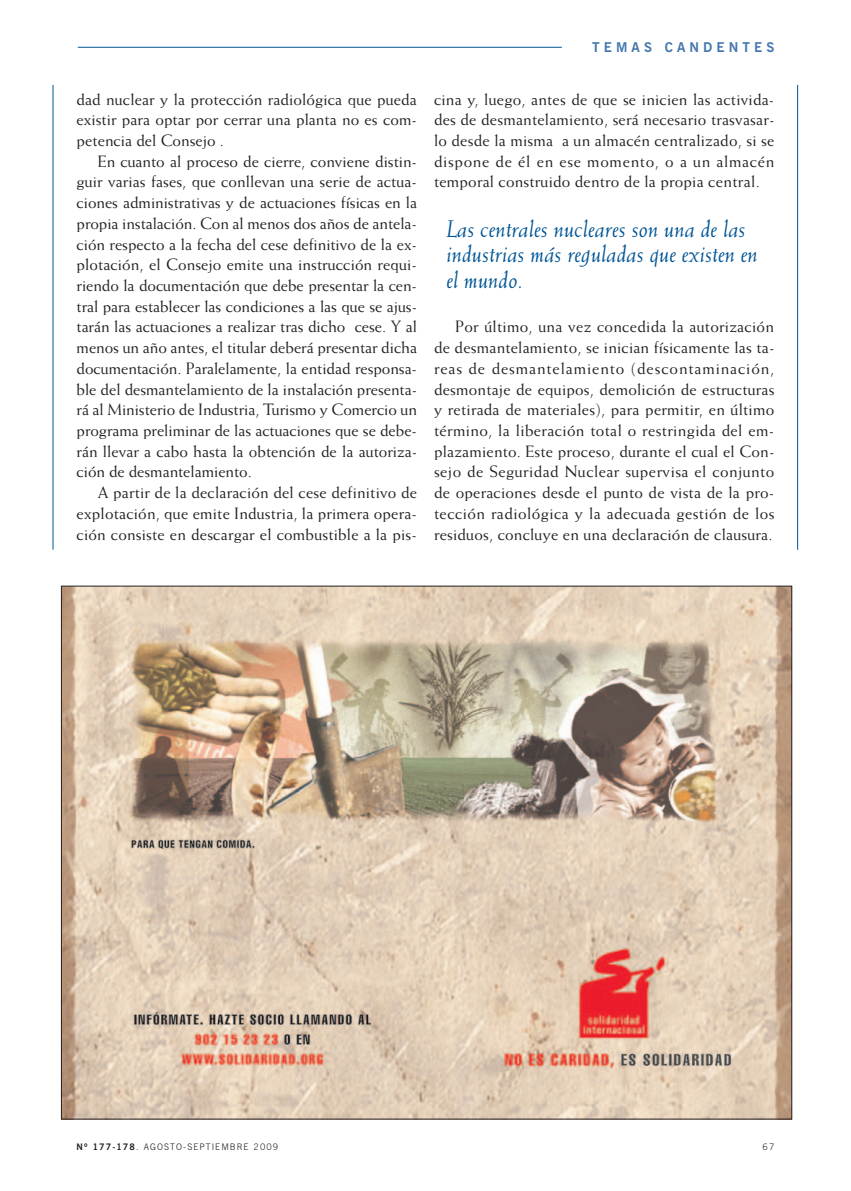
<style>
.page{position:relative;width:851px;height:1191px;background:#fff}
.page>*{position:absolute;margin:0;border:0;box-sizing:border-box;transform-origin:0 0}
.t1{font:italic 24px/25.5px "Weiss Std";color:#005595}
.t2{font:16.5px/20.7px "Weiss Std";letter-spacing:.01em;color:#231f20;text-align:justify}
.t3{font:700 13.5px "News Gothic BT";letter-spacing:.305em;color:#4476ae}
.t4{font:300 9px "News Gothic BT";letter-spacing:.12em;color:#231f20}
.s1{font-weight:700}
</style>
<div class="page">
<hr style="left:53px;top:85px;width:1px;height:464px;background:#005595">
<hr style="left:797px;top:85px;width:1px;height:465px;background:#005595">
<hr style="left:78px;top:47px;width:483px;height:1px;background:#005595">
<img style="left:63px;top:588px;width:726px;height:529px">
<p class="t2" style="left:77px;top:90px;width:342px">dad nuclear y la protección radiológica que pueda existir para optar por cerrar una planta no es com&shy;petencia del Consejo .</p>
<p class="t2" style="left:77px;top:152px;width:342px;text-indent:21px">En cuanto al proceso de cierre, conviene distin&shy;guir varias fases, que conllevan una serie de actua&shy;ciones administrativas y de actuaciones físicas en la propia instalación. Con al menos dos años de antela&shy;ción respecto a la fecha del cese definitivo de la ex&shy;plotación, el Consejo emite una instrucción requi&shy;riendo la documentación que debe presentar la cen&shy;tral para establecer las condiciones a las que se ajus&shy;tarán las actuaciones a realizar tras dicho cese. Y al menos un año antes, el titular deberá presentar dicha documentación. Paralelamente, la entidad responsa&shy;ble del desmantelamiento de la instalación presenta&shy;rá al Ministerio de Industria, Turismo y Comercio un programa preliminar de las actuaciones que se debe&shy;rán llevar a cabo hasta la obtención de la autoriza&shy;ción de desmantelamiento.</p>
<p class="t2" style="left:77px;top:483px;width:342px;text-indent:21px">A partir de la declaración del cese definitivo de explotación, que emite Industria, la primera opera&shy;ción consiste en descargar el combustible a la pis-</p>
<p class="t3" style="left:592px;top:39px;width:184px">TEMAS CANDENTES</p>
<p class="t2" style="left:434px;top:90px;width:342px">cina y, luego, antes de que se inicien las activida&shy;des de desmantelamiento, será necesario trasvasar&shy;lo desde la misma a un almacén centralizado, si se dispone de él en ese momento, o a un almacén temporal construido dentro de la propia central.</p>
<h1 class="t1" style="left:446px;top:218px;width:313px">Las centrales nucleares son una de las industrias más reguladas que existen en el mundo.</h1>
<p class="t2" style="left:434px;top:318px;width:342px;text-indent:21px">Por último, una vez concedida la autorización de desmantelamiento, se inician físicamente las ta&shy;reas de desmantelamiento (descontaminación, desmontaje de equipos, demolición de estructuras y retirada de materiales), para permitir, en último término, la liberación total o restringida del em&shy;plazamiento. Este proceso, durante el cual el Con&shy;sejo de Seguridad Nuclear supervisa el conjunto de operaciones desde el punto de vista de la pro&shy;tección radiológica y la adecuada gestión de los residuos, concluye en una declaración de clausura.</p>
<p class="t4" style="left:77px;top:1141px;width:203px"><span class="s1">Nº 177-178</span>. AGOSTO-SEPTIEMBRE 2009</p>
<p class="t4" style="left:762px;top:1141px;width:13px">67</p>
</div>
